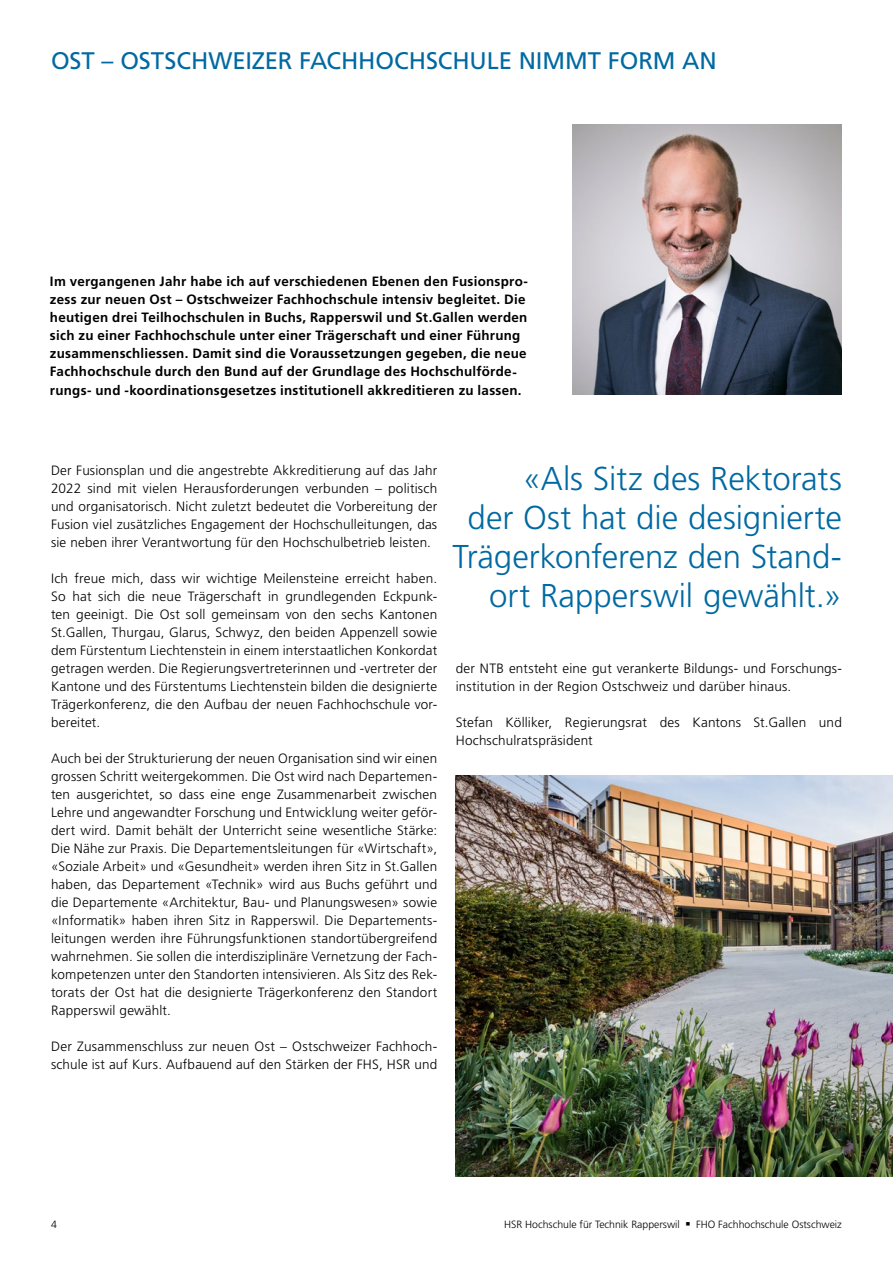
<style>
.page{position:relative;width:893px;height:1263px;background:#fff}
.page>*{position:absolute;margin:0;border:0;box-sizing:border-box;transform-origin:0 0}
.t1{font:300 33px/39px "Frutiger LT Pro";letter-spacing:-.005em;color:#0069a1;text-align:right}
.t2{font:24px "Frutiger LT Pro";letter-spacing:-.005em;color:#0069a1}
.t3{font:300 13.5px/18px "Frutiger LT Pro";letter-spacing:.01em;color:#000;text-align:justify}
.t4{font:700 13.5px/18px "Frutiger LT Pro";letter-spacing:.02em;color:#000}
.t5{font:300 10.5px "Frutiger LT Pro";color:#000}
</style>
<div class="page">
<img style="left:572px;top:125px;width:270px;height:269px">
<img style="left:456px;top:775px;width:437px;height:402px">
<h2 class="t2" style="left:51px;top:47px;width:667px">OST – OSTSCHWEIZER FACHHOCHSCHULE NIMMT FORM AN</h2>
<p class="t4" style="left:50px;top:273px;width:479px">Im vergangenen Jahr habe ich auf verschiedenen Ebenen den Fusionspro&shy;zess zur neuen Ost – Ostschweizer Fachhochschule intensiv begleitet. Die heutigen drei Teilhochschulen in Buchs, Rapperswil und St.Gallen werden sich zu einer Fachhochschule unter einer Trägerschaft und einer Führung zusammenschliessen. Damit sind die Voraussetzungen gegeben, die neue Fachhochschule durch den Bund auf der Grundlage des Hochschulförde&shy;rungs- und -koordinationsgesetzes institutionell akkreditieren zu lassen.</p>
<p class="t3" style="left:51px;top:462px;width:388px">Der Fusionsplan und die angestrebte Akkreditierung auf das Jahr 2022 sind mit vielen Herausforderungen verbunden – politisch und organisatorisch. Nicht zuletzt bedeutet die Vorbereitung der Fusion viel zusätzliches Engagement der Hochschulleitungen, das sie neben ihrer Verantwortung für den Hochschulbetrieb leisten.</p>
<p class="t3" style="left:51px;top:570px;width:388px">Ich freue mich, dass wir wichtige Meilensteine erreicht haben.<br>So hat sich die neue Trägerschaft in grundlegenden Eckpunk&shy;ten geeinigt. Die Ost soll gemeinsam von den sechs Kantonen St.Gallen, Thurgau, Glarus, Schwyz, den beiden Appenzell sowie dem Fürstentum Liechtenstein in einem interstaatlichen Konkordat getragen werden. Die Regierungsvertreterinnen und -vertreter der Kantone und des Fürstentums Liechtenstein bilden die designierte Trägerkonferenz, die den Aufbau der neuen Fachhochschule vor&shy;bereitet.</p>
<p class="t3" style="left:51px;top:750px;width:388px">Auch bei der Strukturierung der neuen Organisation sind wir einen grossen Schritt weitergekommen. Die Ost wird nach Departemen&shy;ten ausgerichtet, so dass eine enge Zusammenarbeit zwischen Lehre und angewandter Forschung und Entwicklung weiter geför&shy;dert wird. Damit behält der Unterricht seine wesentliche Stärke:<br>Die Nähe zur Praxis. Die Departementsleitungen für «Wirtschaft», «Soziale Arbeit» und «Gesundheit» werden ihren Sitz in St.Gallen haben, das Departement «Technik» wird aus Buchs geführt und die Departemente «Architektur, Bau- und Planungswesen» sowie «Informatik» haben ihren Sitz in Rapperswil. Die Departements&shy;leitungen werden ihre Führungsfunktionen standortübergreifend wahrnehmen. Sie sollen die interdisziplinäre Vernetzung der Fach&shy;kompetenzen unter den Standorten intensivieren. Als Sitz des Rek&shy;torats der Ost hat die designierte Trägerkonferenz den Standort Rapperswil gewählt.</p>
<p class="t3" style="left:51px;top:1038px;width:388px">Der Zusammenschluss zur neuen Ost – Ostschweizer Fachhoch&shy;schule ist auf Kurs. Aufbauend auf den Stärken der FHS, HSR und</p>
<h1 class="t1" style="left:453px;top:459px;width:391px">«Als Sitz des Rektorats<br>der Ost hat die designierte<br>Trägerkonferenz den Stand&shy;ort Rapperswil gewählt.»</h1>
<p class="t3" style="left:456px;top:660px;width:387px">der NTB entsteht eine gut verankerte Bildungs- und Forschungs&shy;institution in der Region Ostschweiz und darüber hinaus.</p>
<p class="t3" style="left:456px;top:714px;width:388px">Stefan Kölliker, Regierungsrat des Kantons St.Gallen und<br>Hochschulratspräsident</p>
<p class="t5" style="left:51px;top:1218px;width:7px">4</p>
<p class="t5" style="left:504px;top:1218px;width:339px">HSR Hochschule für Technik Rapperswil ■ FHO Fachhochschule Ostschweiz</p>
</div>
